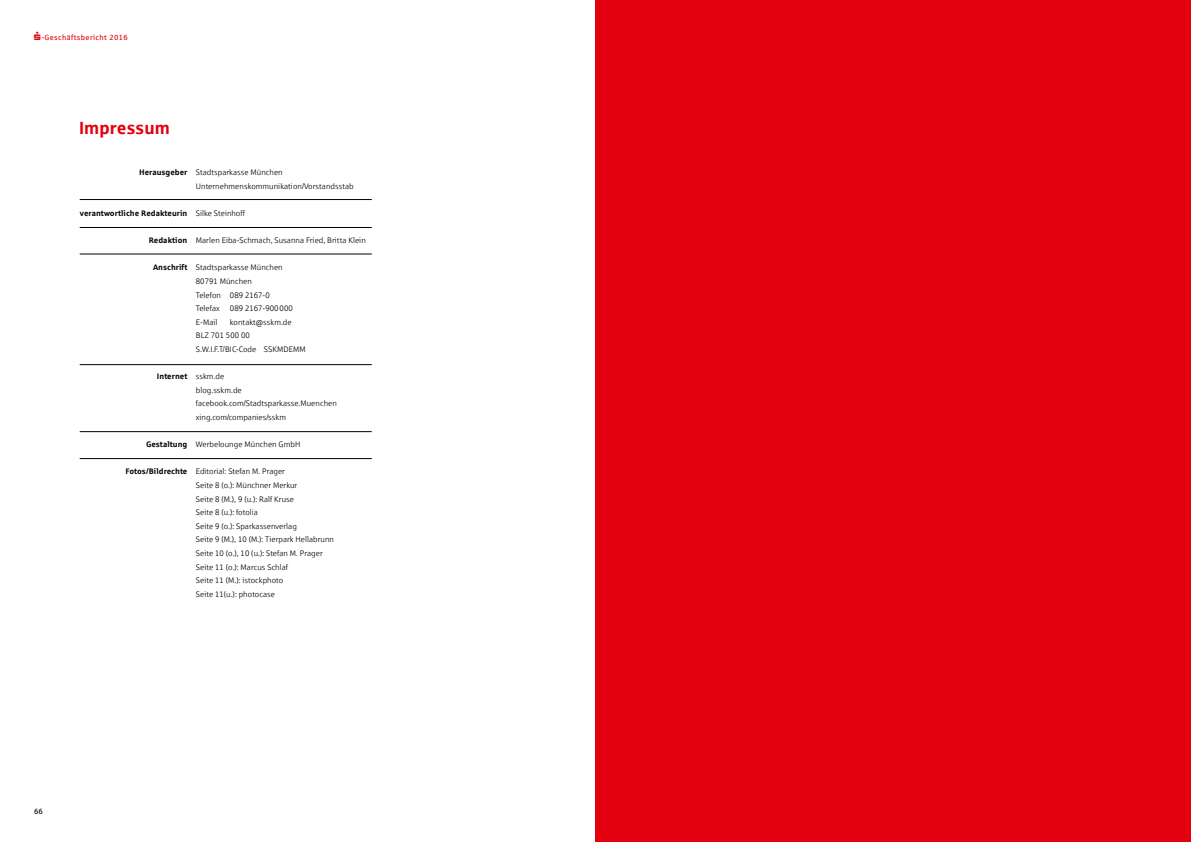
<style>
.page{position:relative;width:1191px;height:842px;background:#fff}
.page>*{position:absolute;margin:0;border:0;box-sizing:border-box;transform-origin:0 0}
.t1{font:17.6px "Sparkasse Head";letter-spacing:.04em;color:#e3000f}
.t2{font:8px/13.6px "Sparkasse Lt";letter-spacing:.005em;color:#000}
.t3{font:700 8px "Sparkasse Rg";letter-spacing:.005em;color:#000}
.t4{font:7.5px "Sparkasse Rg";letter-spacing:.05em;color:#e3000f}
.t5{font:7.5px "Sparkasse Rg";color:#000}
</style>
<div class="page">
<div style="left:595px;top:0;width:596px;height:842px;background:#e3000f"></div>
<hr style="left:80px;top:199px;width:292px;height:1px;background:#000">
<hr style="left:80px;top:227px;width:292px;height:1px;background:#000">
<hr style="left:80px;top:254px;width:292px;height:1px;background:#000">
<hr style="left:80px;top:364px;width:292px;height:1px;background:#000">
<hr style="left:80px;top:431px;width:292px;height:1px;background:#000">
<hr style="left:80px;top:458px;width:292px;height:1px;background:#000">
<p class="t4" style="left:42px;top:32px;width:87px">-Geschäftsbericht 2016</p>
<h1 class="t1" style="left:79px;top:117px;width:92px">Impressum</h1>
<p class="t3" style="left:139px;top:167px;width:50px">Herausgeber</p>
<p class="t3" style="left:80px;top:208px;width:109px">verantwortliche Redakteurin</p>
<p class="t3" style="left:149px;top:235px;width:40px">Redaktion</p>
<p class="t3" style="left:153px;top:262px;width:36px">Anschrift</p>
<p class="t3" style="left:157px;top:371px;width:32px">Internet</p>
<p class="t3" style="left:146px;top:439px;width:43px">Gestaltung</p>
<p class="t3" style="left:125px;top:466px;width:63px">Fotos/Bildrechte</p>
<p class="t2" style="left:196px;top:165px;width:159px">Stadtsparkasse München<br>Unternehmenskommunikation/Vorstandsstab</p>
<p class="t2" style="left:196px;top:206px;width:51px">Silke Steinhoff</p>
<p class="t2" style="left:196px;top:233px;width:171px">Marlen Eiba-Schmach, Susanna Fried, Britta Klein</p>
<p class="t2" style="left:196px;top:261px;width:88px">Stadtsparkasse München<br>80791 München<br>Telefon 089 2167-0<br>Telefax</p>
<p class="t2" style="left:230px;top:301px;width:64px">089 2167-900000</p>
<p class="t2" style="left:196px;top:315px;width:111px;text-indent:34px">kontakt@sskm.de<br>BLZ 701 500 00<br>S.W.I.F.T/BIC-Code SSKMDEMM</p>
<p class="t2" style="left:196px;top:369px;width:142px">sskm.de<br>blog.sskm.de facebook.com/Stadtsparkasse.Muenchen xing.com/companies/sskm</p>
<p class="t2" style="left:196px;top:437px;width:106px">Werbelounge München GmbH</p>
<p class="t2" style="left:196px;top:465px;width:140px">Editorial: Stefan M. Prager<br>Seite 8 (o.): Münchner Merkur<br>Seite 8 (M.), 9 (u.): Ralf Kruse<br>Seite 8 (u.): fotolia<br>Seite 9 (o.): Sparkassenverlag<br>Seite 9 (M.), 10 (M.): Tierpark Hellabrunn<br>Seite 10 (o.), 10 (u.): Stefan M. Prager<br>Seite 11 (o.): Marcus Schlaf<br>Seite 11 (M.): istockphoto<br>Seite 11(u.): photocase</p>
<p class="t2" style="left:196px;top:315px;width:23px">E-Mail</p>
<p class="t5" style="left:34px;top:806px;width:10px">66</p>
</div>
